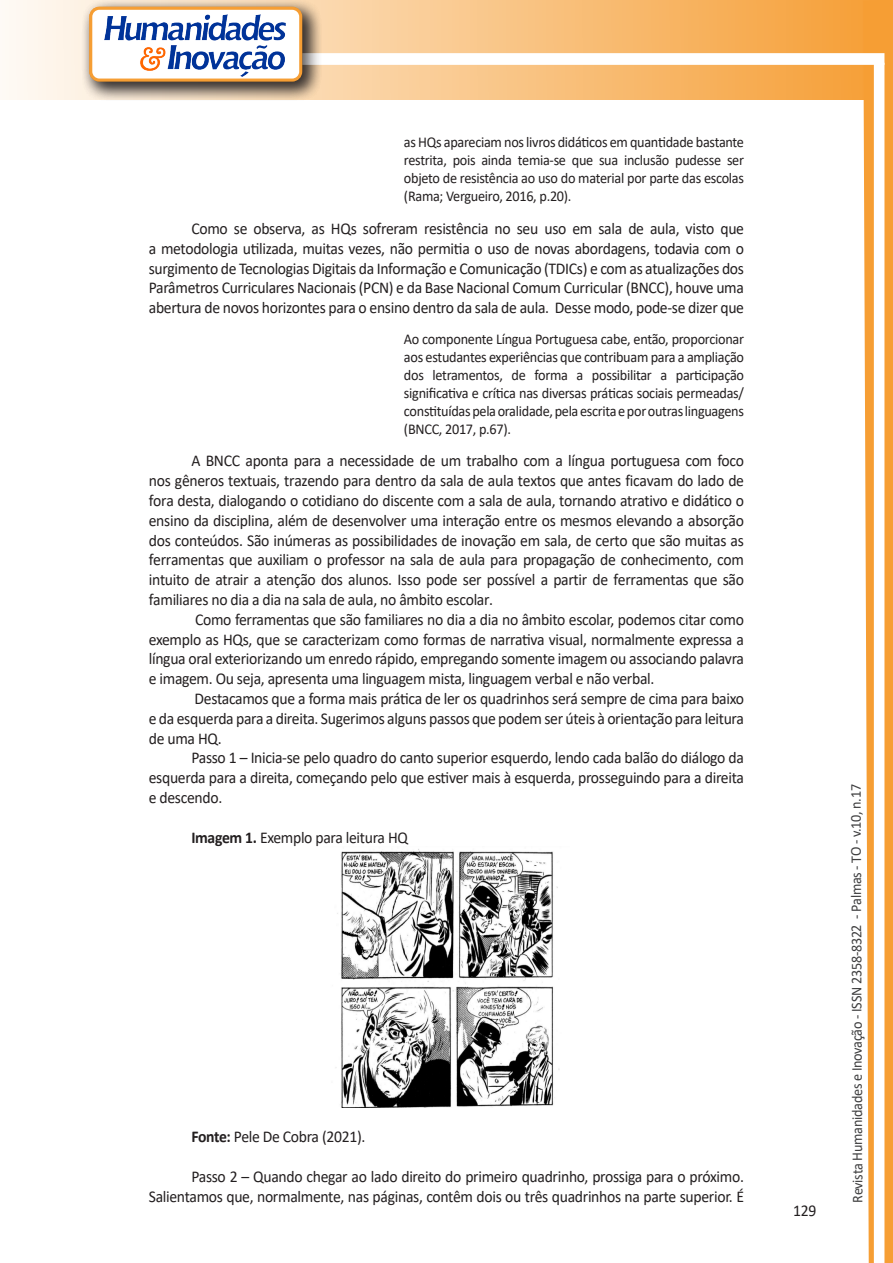
<style>
.page{position:relative;width:893px;height:1263px;background:#fff}
.page>*{position:absolute;margin:0;border:0;box-sizing:border-box;transform-origin:0 0}
.texto{font:16.5px/19.8px "Calibri";letter-spacing:-.02em;color:#231f20;text-align:justify;scale:.95 1}
.citacao{font:15px/18px "Calibri";letter-spacing:-.02em;color:#231f20;text-align:justify;scale:.95 1}
.t1{font:15px "Calibri";letter-spacing:-.025em;color:#3e3e3f;scale:.95 1}
.s1{font-weight:700}
</style>
<div class="page">
<svg style="left:5px;top:0;width:858px;height:100px;background:#f9c484"></svg>
<div style="left:302px;top:53px;width:582px;height:12px;background:#fff;border:2px solid #fff"></div>
<svg style="left:863px;top:0;width:30px;height:1263px"></svg>
<div style="left:81px;top:0;width:241px;height:102px;background:#231f20;opacity:.75"></div>
<div style="left:91px;top:8px;width:210px;height:72px;background:#fff;border-radius:9px"></div>
<img style="left:104px;top:14px;width:181px;height:62px">
<div style="left:89px;top:7px;width:213px;height:75px;border:3px solid #f69e34;border-radius:9px"></div>
<img style="left:335px;top:849px;width:225px;height:258px">
<p class="citacao" style="left:404px;top:133px;width:359px">as HQs apareciam nos livros didáticos em quantidade bastante restrita, pois ainda temia-se que sua inclusão pudesse ser objeto de resistência ao uso do material por parte das escolas (Rama; Vergueiro, 2016, p.20).</p>
<p class="texto" style="left:149px;top:218px;width:628px;text-indent:43px">Como se observa, as HQs sofreram resistência no seu uso em sala de aula, visto que a metodologia utilizada, muitas vezes, não permitia o uso de novas abordagens, todavia com o surgimento de Tecnologias Digitais da Informação e Comunicação (TDICs) e com as atualizações dos Parâmetros Curriculares Nacionais (PCN) e da Base Nacional Comum Curricular (BNCC), houve uma abertura de novos horizontes para o ensino dentro da sala de aula. Desse modo, pode-se dizer que</p>
<p class="citacao" style="left:404px;top:329px;width:360px">Ao componente Língua Portuguesa cabe, então, proporcionar aos estudantes experiências que contribuam para a ampliação dos letramentos, de forma a possibilitar a participação significativa e crítica nas diversas práticas sociais permeadas/ constituídas pela oralidade, pela escrita e por outras linguagens (BNCC, 2017, p.67).</p>
<p class="texto" style="left:149px;top:451px;width:628px;text-indent:43px">A BNCC aponta para a necessidade de um trabalho com a língua portuguesa com foco nos gêneros textuais, trazendo para dentro da sala de aula textos que antes ficavam do lado de fora desta, dialogando o cotidiano do discente com a sala de aula, tornando atrativo e didático o ensino da disciplina, além de desenvolver uma interação entre os mesmos elevando a absorção dos conteúdos. São inúmeras as possibilidades de inovação em sala, de certo que são muitas as ferramentas que auxiliam o professor na sala de aula para propagação de conhecimento, com intuito de atrair a atenção dos alunos. Isso pode ser possível a partir de ferramentas que são familiares no dia a dia na sala de aula, no âmbito escolar.</p>
<p class="texto" style="left:149px;top:609px;width:628px;text-indent:46px">Como ferramentas que são familiares no dia a dia no âmbito escolar, podemos citar como exemplo as HQs, que se caracterizam como formas de narrativa visual, normalmente expressa a língua oral exteriorizando um enredo rápido, empregando somente imagem ou associando palavra e imagem. Ou seja, apresenta uma linguagem mista, linguagem verbal e não verbal.</p>
<p class="texto" style="left:149px;top:688px;width:628px;text-indent:46px">Destacamos que a forma mais prática de ler os quadrinhos será sempre de cima para baixo e da esquerda para a direita. Sugerimos alguns passos que podem ser úteis à orientação para leitura de uma HQ.</p>
<p class="texto" style="left:149px;top:748px;width:628px;text-indent:43px">Passo 1 – Inicia-se pelo quadro do canto superior esquerdo, lendo cada balão do diálogo da esquerda para a direita, começando pelo que estiver mais à esquerda, prosseguindo para a direita e descendo.</p>
<p class="texto" style="left:191px;top:827px;width:230px"><span class="s1">Imagem 1.</span> Exemplo para leitura HQ</p>
<p class="texto" style="left:191px;top:1126px;width:185px"><span class="s1">Fonte:</span> Pele De Cobra (2021).</p>
<p class="texto" style="left:149px;top:1166px;width:628px;text-align:right">Passo 2 – Quando chegar ao lado direito do primeiro quadrinho, prossiga para o próximo.<br>Salientamos que, normalmente, nas páginas, contêm dois ou três quadrinhos na parte superior. É</p>
<p class="texto" style="left:793px;top:1200px;width:26px">129</p>
<p class="t1" style="left:846px;top:1203px;width:442px;rotate:-90deg">Revista Humanidades e Inovação - ISSN 2358-8322 - Palmas - TO - v.10, n.17</p>
</div>
